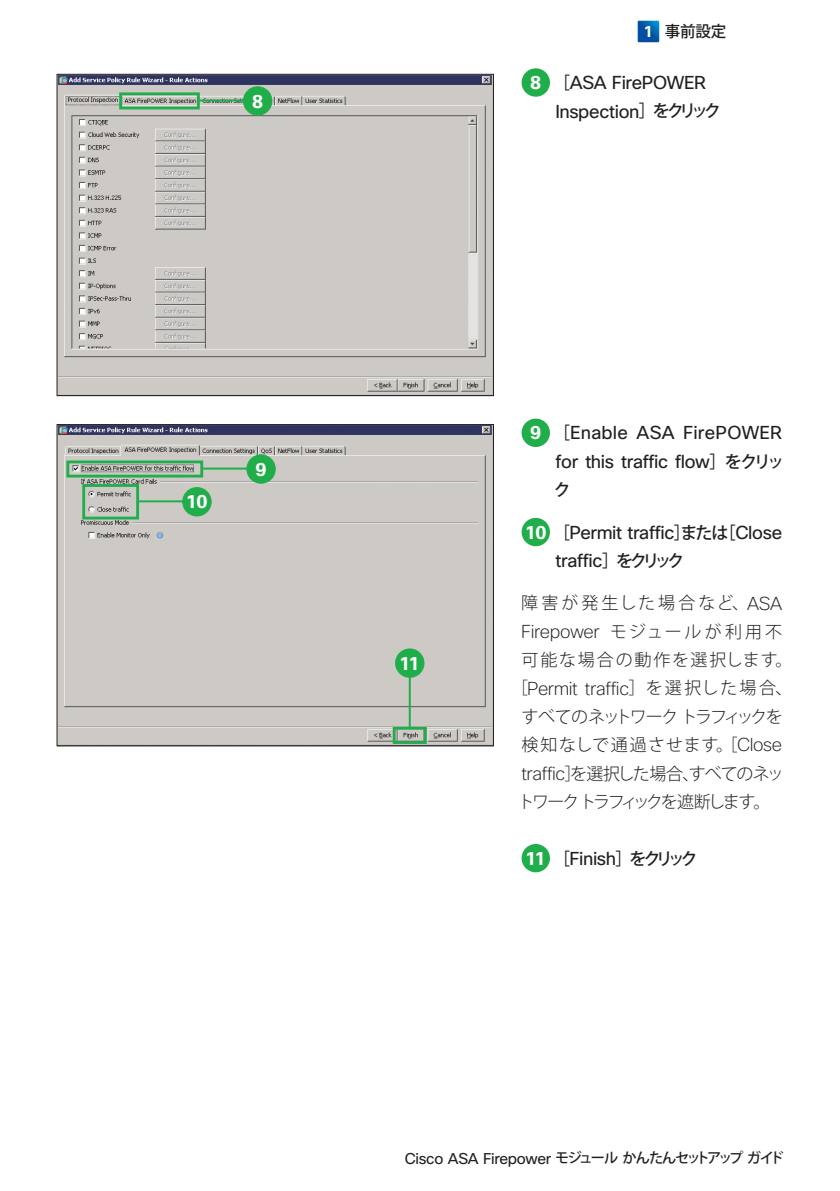
<style>
.page{position:relative;width:840px;height:1191px;background:#fff}
.page>*{position:absolute;margin:0;border:0;box-sizing:border-box;transform-origin:0 0}
.t1{font:700 18.4px "Cisco Sans";color:#fff}
.t2{font:18.2px/28.4px "Cisco Sans";letter-spacing:-.015em;color:#231f20}
.t3{font:18.2px/28.4px "Cisco Sans";letter-spacing:.01em;color:#231f20;text-align:right}
.t4{font:200 18.2px "Cisco Sans";letter-spacing:-.025em;color:#231f20}
.t5{font:300 17px/28.4px "Koz Go Pro";letter-spacing:-.02em;color:#231f20;text-align:justify}
.t6{font:500 17px "Koz Go Pro";letter-spacing:-.265em;color:#231f20}
.t7{font:300 17px "Koz Go Pro";letter-spacing:.175em;color:#231f20}
.t8{font:300 17px "Koz Go Pro";letter-spacing:.105em;color:#231f20}
.t9{font:500 15.6px "Koz Go Pro";color:#231f20}
.t10{font:500 14.2px "Koz Go Pro";letter-spacing:-.115em;color:#231f20}
.s1{font-family:"Cisco Sans";font-weight:700;color:#fff}
.s2{font-weight:700;font-size:18.4px;color:#fff}
.s3{font-family:"Koz Go Pro";font-weight:500;font-size:17px}
.s4{font-family:"Cisco Sans";font-weight:200;font-size:18.2px}
.s5{font-family:"Koz Go Pro";font-weight:300;font-size:17px}
.s6{font-family:"Cisco Sans";font-weight:700;font-size:18.4px;color:#fff}
.s7{font-family:"Cisco Sans";font-weight:400;font-size:18.2px}
.s8{font-family:"Cisco Sans";font-weight:400;font-size:15.2px}
</style>
<div class="page">
<img style="left:59px;top:76px;width:432px;height:318px">
<div style="left:57px;top:74px;width:436px;height:322px;border:1px solid #231f20"></div>
<div style="left:119px;top:92px;width:81px;height:17px;border:3px solid #20ae4b"></div>
<hr style="left:200px;top:99px;width:49px;height:2px;background:#20ae4b">
<div style="left:243px;top:87px;width:29px;height:28px;background:#20ae4b;border-radius:50%"></div>
<div style="left:243px;top:86px;width:29px;height:29px;border:1px solid #20ae4b;border-radius:50%"></div>
<div style="left:521px;top:68px;width:28px;height:29px;background:#20ae4b;border-radius:50%"></div>
<img style="left:59px;top:426px;width:432px;height:318px">
<div style="left:57px;top:424px;width:436px;height:322px;border:1px solid #231f20"></div>
<div style="left:66px;top:460px;width:137px;height:17px;border:3px solid #20ae4b"></div>
<div style="left:82px;top:484px;width:57px;height:35px;border:3px solid #20ae4b"></div>
<hr style="left:203px;top:467px;width:49px;height:2px;background:#20ae4b">
<div style="left:247px;top:455px;width:28px;height:28px;background:#20ae4b;border-radius:50%"></div>
<div style="left:246px;top:454px;width:29px;height:29px;border:1px solid #20ae4b;border-radius:50%"></div>
<hr style="left:139px;top:500px;width:49px;height:2px;background:#20ae4b">
<div style="left:183px;top:487px;width:28px;height:29px;background:#20ae4b;border-radius:50%"></div>
<div style="left:182px;top:487px;width:29px;height:29px;border:1px solid #20ae4b;border-radius:50%"></div>
<div style="left:521px;top:418px;width:28px;height:29px;background:#20ae4b;border-radius:50%"></div>
<div style="left:521px;top:518px;width:28px;height:28px;background:#20ae4b;border-radius:50%"></div>
<div style="left:521px;top:844px;width:28px;height:28px;background:#20ae4b;border-radius:50%"></div>
<div style="left:392px;top:727px;width:34px;height:17px;border:3px solid #20ae4b"></div>
<hr style="left:408px;top:677px;width:2px;height:50px;background:#20ae4b">
<div style="left:395px;top:649px;width:28px;height:28px;background:#20ae4b;border-radius:50%"></div>
<div style="left:395px;top:648px;width:29px;height:29px;border:1px solid #20ae4b;border-radius:50%"></div>
<svg style="left:637px;top:21px;width:22px;height:21px"></svg>
<p class="t1" style="left:252px;top:89px;width:13px">8</p>
<p class="t1" style="left:186px;top:490px;width:23px">10</p>
<p class="t1" style="left:255px;top:457px;width:13px">9</p>
<p class="t9" style="left:643px;top:22px;width:84px"><span class="s1">1</span> 事前設定</p>
<p class="t2" style="left:555px;top:69px;width:167px;text-indent:-25px"><span class="s2">8</span> <span class="s3">［</span>ASA FirePOWER<br>Inspection<span class="s3">］をクリック</span></p>
<p class="t1" style="left:399px;top:651px;width:22px">11</p>
<p class="t3" style="left:530px;top:419px;width:256px"><span class="s2">9</span> <span class="s3">［</span>Enable ASA FirePOWER for this traffic flow<span class="s3">］をクリッ</span></p>
<p class="t6" style="left:553px;top:479px;width:19px">ク</p>
<p class="t2" style="left:555px;top:519px;width:228px;text-indent:-31px"><span class="s2">10</span> <span class="s3">［</span>Permit traffic<span class="s3">］または［</span>Close traffic<span class="s3">］をクリック</span></p>
<p class="t7" style="left:521px;top:592px;width:262px">障害が発生した場合など、<span class="s4">ASA</span></p>
<p class="t4" style="left:521px;top:620px;width:262px">Firepower <span class="s5">モジュールが利用不</span></p>
<p class="t8" style="left:521px;top:649px;width:272px">可能な場合の動作を選択します。</p>
<p class="t4" style="left:510px;top:676px;width:283px"><span class="s5">［</span>Permit traffic<span class="s5">］を選択した場合、</span></p>
<p class="t5" style="left:517px;top:702px;width:267px">すべてのネットワークトラフィックを検知なしで通過させます。［<span class="s4">Close traffic</span>］を選択した場合、すべてのネットワークトラフィックを遮断します。</p>
<p class="t6" style="left:525px;top:847px;width:174px"><span class="s6">11</span> ［<span class="s7">Finish</span>］をクリック</p>
<p class="t10" style="left:404px;top:1149px;width:380px"><span class="s8">Cisco ASA Firepower</span> モジュールかんたんセットアップガイド</p>
</div>
